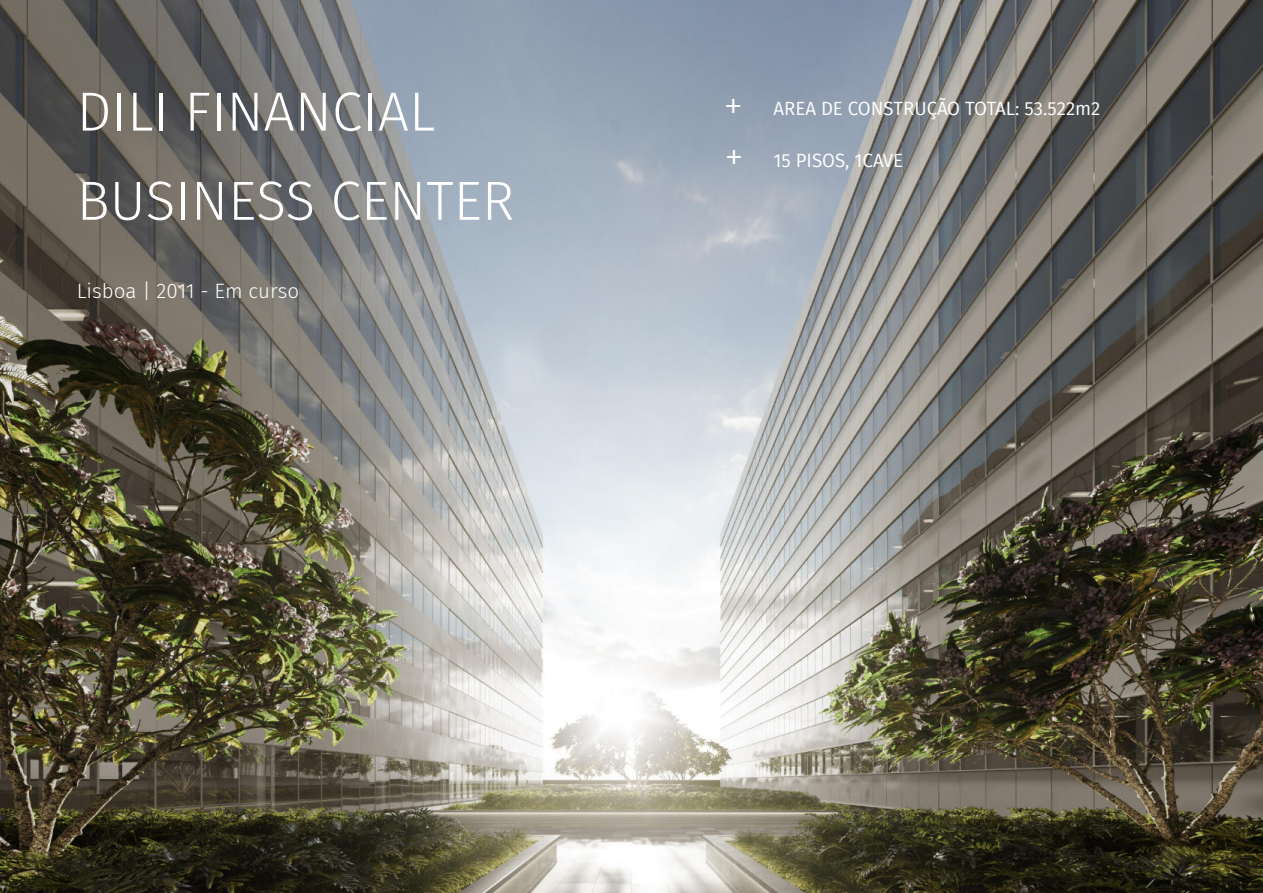
<style>
.page{position:relative;width:1263px;height:893px;background:#fff}
.page>*{position:absolute;margin:0;border:0;box-sizing:border-box;transform-origin:0 0}
.t1{font:300 55.2px/89.2px "Fira Sans";color:#fff}
.t2{font:300 20.7px "Fira Sans";color:#fff}
.t3{font:18.75px "Fira Sans";color:#fff}
.s1{font-weight:300;font-size:39px}
</style>
<div class="page">
<img style="left:0;top:0;width:1263px;height:893px">
<h1 class="t1" style="left:77px;top:67px;width:439px">DILI FINANCIAL<br>BUSINESS CENTER</h1>
<p class="t2" style="left:77px;top:279px;width:224px">Lisboa | 2011 - Em curso</p>
<p class="t3" style="left:724px;top:98px;width:378px"><span class="s1">+</span> AREA DE CONSTRUÇÃO TOTAL: 53.522m2</p>
<p class="t3" style="left:724px;top:149px;width:180px"><span class="s1">+</span> 15 PISOS, 1CAVE</p>
</div>
